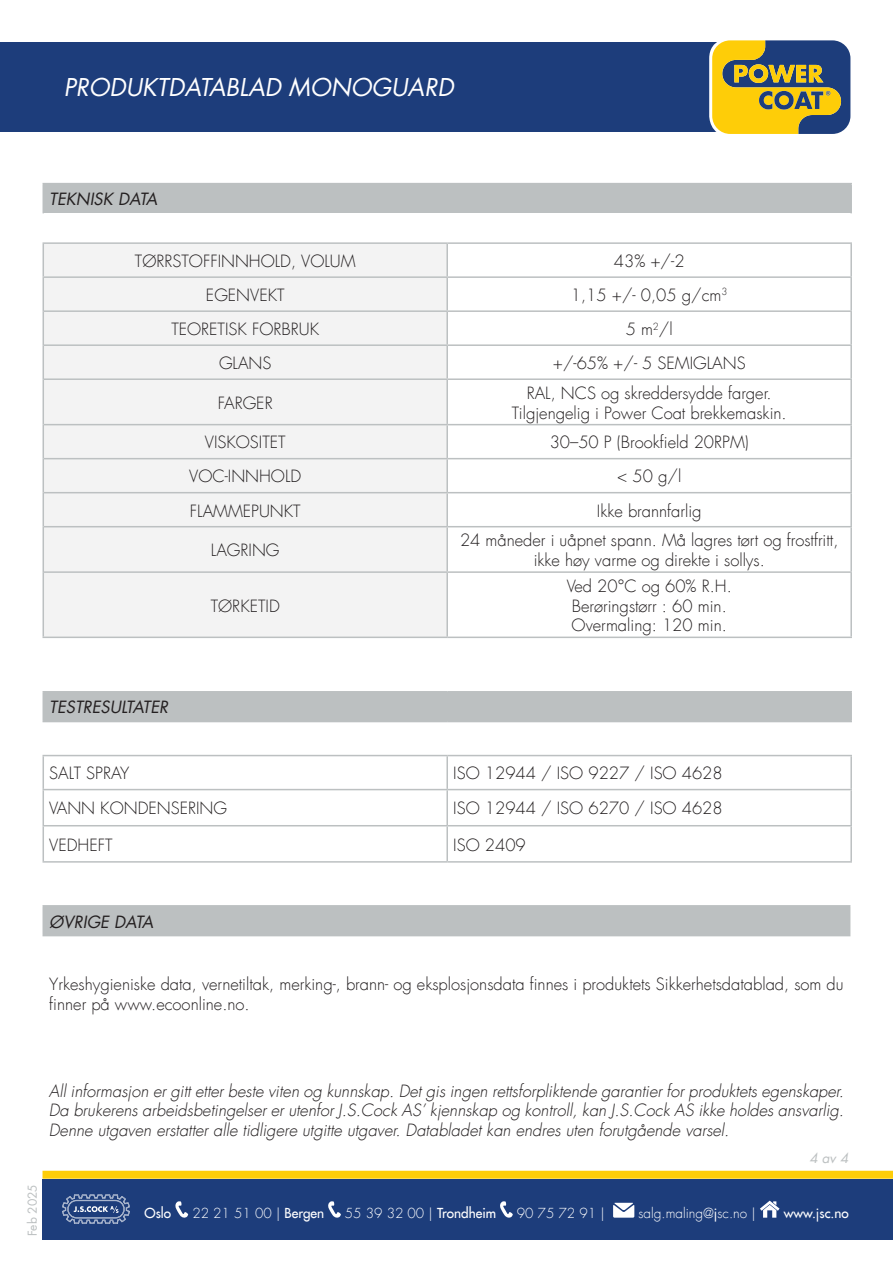
<style>
.page{position:relative;width:893px;height:1263px;background:#fff}
.page>*{position:absolute;margin:0;border:0;box-sizing:border-box;transform-origin:0 0}
.t1{font:italic 24px "Futura LT";color:#fff}
.t2{font:300 16.5px/19.8px "Futura LT";color:#231f20;text-align:center}
.t3{font:italic 300 16.5px/19.8px "Futura LT";color:#231f20;text-align:justify}
.t4{font:italic 16.5px "Futura LT";color:#231f20}
.t5{font:300 13.5px "Futura LT";color:#fff}
.t6{font:13.5px "Futura LT";color:#fff}
.t7{font:italic 13.5px "Futura LT";color:#bcc0c1}
.t8{font:12px "Futura LT";color:#bcc0c1}
.s1{font-weight:400}
.s2{font-style:inherit}
</style>
<div class="page">
<div style="left:0;top:43px;width:832px;height:89px;background:#1d3d7b"></div>
<div style="left:43px;top:1179px;width:850px;height:60px;background:#1d3d7b"></div>
<svg style="left:175px;top:1201px;width:14px;height:17px"></svg>
<svg style="left:328px;top:1201px;width:13px;height:17px"></svg>
<svg style="left:500px;top:1201px;width:13px;height:17px"></svg>
<svg style="left:613px;top:1203px;width:21px;height:15px"></svg>
<svg style="left:760px;top:1201px;width:20px;height:17px"></svg>
<svg style="left:62px;top:1194px;width:68px;height:30px"></svg>
<svg style="left:43px;top:1171px;width:850px;height:8px;background:#fece10"></svg>
<div style="left:709px;top:38px;width:143px;height:98px;border:4px solid #fff;border-radius:18px"></div>
<svg style="left:712px;top:40px;width:138px;height:94px"></svg>
<div style="left:43px;top:184px;width:808px;height:29px;background:#bcc0c1"></div>
<div style="left:44px;top:244px;width:402px;height:393px;background:#f3f3f3"></div>
<hr style="left:446px;top:244px;width:2px;height:32px;background:#bcc0c1">
<hr style="left:446px;top:278px;width:2px;height:32px;background:#bcc0c1">
<hr style="left:850px;top:278px;width:2px;height:32px;background:#bcc0c1">
<hr style="left:446px;top:312px;width:2px;height:32px;background:#bcc0c1">
<hr style="left:850px;top:312px;width:2px;height:32px;background:#bcc0c1">
<hr style="left:446px;top:346px;width:2px;height:32px;background:#bcc0c1">
<hr style="left:850px;top:346px;width:2px;height:32px;background:#bcc0c1">
<hr style="left:446px;top:380px;width:2px;height:44px;background:#bcc0c1">
<hr style="left:850px;top:380px;width:2px;height:44px;background:#bcc0c1">
<hr style="left:446px;top:425px;width:2px;height:33px;background:#bcc0c1">
<hr style="left:850px;top:425px;width:2px;height:33px;background:#bcc0c1">
<hr style="left:446px;top:459px;width:2px;height:33px;background:#bcc0c1">
<hr style="left:850px;top:459px;width:2px;height:33px;background:#bcc0c1">
<hr style="left:446px;top:493px;width:2px;height:33px;background:#bcc0c1">
<hr style="left:850px;top:493px;width:2px;height:33px;background:#bcc0c1">
<hr style="left:446px;top:527px;width:2px;height:44px;background:#bcc0c1">
<hr style="left:850px;top:527px;width:2px;height:44px;background:#bcc0c1">
<hr style="left:446px;top:573px;width:2px;height:64px;background:#bcc0c1">
<hr style="left:850px;top:573px;width:2px;height:64px;background:#bcc0c1">
<hr style="left:44px;top:310px;width:403px;height:2px;background:#bcc0c1">
<hr style="left:447px;top:310px;width:405px;height:2px;background:#bcc0c1">
<hr style="left:44px;top:344px;width:403px;height:2px;background:#bcc0c1">
<hr style="left:447px;top:344px;width:405px;height:2px;background:#bcc0c1">
<hr style="left:44px;top:378px;width:403px;height:2px;background:#bcc0c1">
<hr style="left:447px;top:378px;width:405px;height:2px;background:#bcc0c1">
<hr style="left:44px;top:424px;width:403px;height:1px;background:#bcc0c1">
<hr style="left:447px;top:424px;width:405px;height:1px;background:#bcc0c1">
<hr style="left:44px;top:458px;width:403px;height:1px;background:#bcc0c1">
<hr style="left:447px;top:458px;width:405px;height:1px;background:#bcc0c1">
<hr style="left:44px;top:492px;width:403px;height:1px;background:#bcc0c1">
<hr style="left:447px;top:492px;width:405px;height:1px;background:#bcc0c1">
<hr style="left:44px;top:526px;width:403px;height:1px;background:#bcc0c1">
<hr style="left:447px;top:526px;width:405px;height:1px;background:#bcc0c1">
<hr style="left:44px;top:571px;width:403px;height:2px;background:#bcc0c1">
<hr style="left:447px;top:571px;width:405px;height:2px;background:#bcc0c1">
<hr style="left:43px;top:637px;width:404px;height:1px;background:#bcc0c1">
<hr style="left:447px;top:637px;width:405px;height:1px;background:#bcc0c1">
<hr style="left:43px;top:278px;width:1px;height:33px;background:#bcc0c1">
<hr style="left:43px;top:311px;width:1px;height:34px;background:#bcc0c1">
<hr style="left:43px;top:345px;width:1px;height:34px;background:#bcc0c1">
<hr style="left:43px;top:379px;width:1px;height:46px;background:#bcc0c1">
<hr style="left:43px;top:425px;width:1px;height:34px;background:#bcc0c1">
<hr style="left:43px;top:459px;width:1px;height:34px;background:#bcc0c1">
<hr style="left:43px;top:493px;width:1px;height:34px;background:#bcc0c1">
<hr style="left:43px;top:527px;width:1px;height:45px;background:#bcc0c1">
<hr style="left:43px;top:572px;width:1px;height:65px;background:#bcc0c1">
<hr style="left:43px;top:183px;width:404px;height:1px;background:#bcc0c1">
<hr style="left:447px;top:183px;width:405px;height:1px;background:#bcc0c1">
<hr style="left:850px;top:184px;width:2px;height:29px;background:#bcc0c1">
<hr style="left:43px;top:244px;width:1px;height:32px;background:#bcc0c1">
<hr style="left:850px;top:244px;width:2px;height:32px;background:#bcc0c1">
<hr style="left:43px;top:276px;width:404px;height:2px;background:#bcc0c1">
<hr style="left:447px;top:276px;width:405px;height:2px;background:#bcc0c1">
<hr style="left:43px;top:242px;width:404px;height:2px;background:#bcc0c1">
<hr style="left:447px;top:242px;width:405px;height:2px;background:#bcc0c1">
<hr style="left:446px;top:756px;width:2px;height:33px;background:#bcc0c1">
<hr style="left:850px;top:756px;width:2px;height:33px;background:#bcc0c1">
<hr style="left:43px;top:789px;width:404px;height:1px;background:#bcc0c1">
<hr style="left:447px;top:789px;width:405px;height:1px;background:#bcc0c1">
<hr style="left:446px;top:790px;width:2px;height:35px;background:#bcc0c1">
<hr style="left:850px;top:790px;width:2px;height:35px;background:#bcc0c1">
<hr style="left:446px;top:826px;width:2px;height:35px;background:#bcc0c1">
<hr style="left:850px;top:826px;width:2px;height:35px;background:#bcc0c1">
<hr style="left:43px;top:825px;width:404px;height:1px;background:#bcc0c1">
<hr style="left:447px;top:825px;width:405px;height:1px;background:#bcc0c1">
<hr style="left:43px;top:861px;width:404px;height:2px;background:#bcc0c1">
<hr style="left:447px;top:861px;width:405px;height:2px;background:#bcc0c1">
<hr style="left:43px;top:756px;width:1px;height:33px;background:#bcc0c1">
<hr style="left:43px;top:790px;width:1px;height:35px;background:#bcc0c1">
<hr style="left:43px;top:826px;width:1px;height:35px;background:#bcc0c1">
<hr style="left:43px;top:691px;width:404px;height:1px;background:#bcc0c1">
<div style="left:43px;top:692px;width:807px;height:29px;background:#bcc0c1"></div>
<hr style="left:447px;top:691px;width:405px;height:1px;background:#bcc0c1">
<hr style="left:43px;top:721px;width:404px;height:1px;background:#bcc0c1">
<hr style="left:447px;top:721px;width:405px;height:1px;background:#bcc0c1">
<hr style="left:446px;top:692px;width:2px;height:29px;background:#bcc0c1">
<hr style="left:850px;top:692px;width:2px;height:29px;background:#bcc0c1">
<hr style="left:43px;top:755px;width:404px;height:1px;background:#bcc0c1">
<hr style="left:447px;top:755px;width:405px;height:1px;background:#bcc0c1">
<div style="left:43px;top:906px;width:807px;height:29px;background:#bcc0c1"></div>
<hr style="left:43px;top:905px;width:807px;height:1px;background:#bcc0c1">
<hr style="left:43px;top:935px;width:807px;height:1px;background:#bcc0c1">
<h1 class="t1" style="left:64px;top:72px;width:391px">PRODUKTDATABLAD MONOGUARD</h1>
<p class="t4" style="left:49px;top:189px;width:110px">TEKNISK DATA</p>
<p class="t2" style="left:135px;top:252px;width:222px">TØRRSTOFFINNHOLD, VOLUM</p>
<p class="t2" style="left:614px;top:252px;width:72px">43% +/-2</p>
<p class="t2" style="left:206px;top:286px;width:80px">EGENVEKT</p>
<p class="t2" style="left:571px;top:286px;width:158px">1,15 +/- 0,05 g/cm<sup>3</sup></p>
<p class="t2" style="left:171px;top:320px;width:149px">TEORETISK FORBRUK</p>
<p class="t2" style="left:626px;top:320px;width:49px">5 m<sup>2</sup>/l</p>
<p class="t2" style="left:219px;top:354px;width:54px">GLANS</p>
<p class="t2" style="left:553px;top:354px;width:194px">+/-65% +/- 5 SEMIGLANS</p>
<p class="t2" style="left:218px;top:393px;width:56px">FARGER</p>
<p class="t2" style="left:512px;top:383px;width:277px">RAL, NCS og skreddersydde farger.<br>Tilgjengelig i Power Coat brekkemaskin.</p>
<p class="t2" style="left:205px;top:433px;width:82px">VISKOSITET</p>
<p class="t2" style="left:550px;top:433px;width:201px">30–50 P (Brookfield 20RPM)</p>
<p class="t2" style="left:189px;top:467px;width:113px">VOC-INNHOLD</p>
<p class="t2" style="left:617px;top:467px;width:66px">&lt; 50 g/l</p>
<p class="t2" style="left:190px;top:501px;width:112px">FLAMMEPUNKT</p>
<p class="t2" style="left:597px;top:501px;width:106px">Ikke brannfarlig</p>
<p class="t2" style="left:211px;top:541px;width:70px">LAGRING</p>
<p class="t2" style="left:460px;top:531px;width:380px">24 måneder i uåpnet spann. Må lagres tørt og frostfritt, ikke høy varme og direkte i sollys.</p>
<p class="t2" style="left:211px;top:596px;width:70px">TØRKETID</p>
<p class="t2" style="left:567px;top:576px;width:167px;text-align:left">Ved 20°C og 60% R.H.<br>Berøringstørr : 60 min.<br>Overmaling: 120 min.</p>
<p class="t4" style="left:49px;top:697px;width:120px">TESTRESULTATER</p>
<p class="t2" style="left:49px;top:764px;width:81px">SALT SPRAY</p>
<p class="t2" style="left:453px;top:764px;width:271px">ISO 12944 / ISO 9227 / ISO 4628</p>
<p class="t2" style="left:49px;top:799px;width:179px">VANN KONDENSERING</p>
<p class="t2" style="left:453px;top:799px;width:271px">ISO 12944 / ISO 6270 / ISO 4628</p>
<p class="t2" style="left:49px;top:835px;width:65px">VEDHEFT</p>
<p class="t2" style="left:453px;top:835px;width:74px">ISO 2409</p>
<p class="t4" style="left:49px;top:911px;width:106px">ØVRIGE DATA</p>
<p class="t2" style="left:49px;top:974px;width:796px;text-align:left">Yrkeshygieniske data, vernetiltak, merking-, brann- og eksplosjonsdata finnes i produktets Sikkerhetsdatablad, som du finner på www.ecoonline.no.</p>
<p class="t8" style="left:25px;top:1236px;width:54px;rotate:-90deg">Feb 2025</p>
<p class="t3" style="left:49px;top:1081px;width:797px">All informasjon er gitt etter beste viten og kunnskap. Det gis ingen rettsforpliktende garantier for produktets egenskaper.<br>Da brukerens arbeidsbetingelser er utenfor J.S.Cock AS’ kjennskap og kontroll, kan J.S.Cock AS ikke holdes ansvarlig.<br>Denne utgaven erstatter alle tidligere utgitte utgaver. Databladet kan endres uten forutgående varsel.</p>
<p class="t7" style="left:809px;top:1149px;width:40px">4 av 4</p>
<p class="t6" style="left:145px;top:1204px;width:28px">Oslo</p>
<p class="t5" style="left:192px;top:1204px;width:133px">22 21 51 00 | <span class="s1">Bergen</span></p>
<p class="t5" style="left:345px;top:1204px;width:153px">55 39 32 00 | <span class="s1">Trondheim</span></p>
<p class="t5" style="left:517px;top:1204px;width:90px">90 75 72 91 |</p>
<p class="t5" style="left:638px;top:1204px;width:119px">salg.maling@<span class="s1">j</span>sc.no |</p>
<p class="t6" style="left:784px;top:1204px;width:67px">www.<span class="s2">j</span>sc.no</p>
</div>
